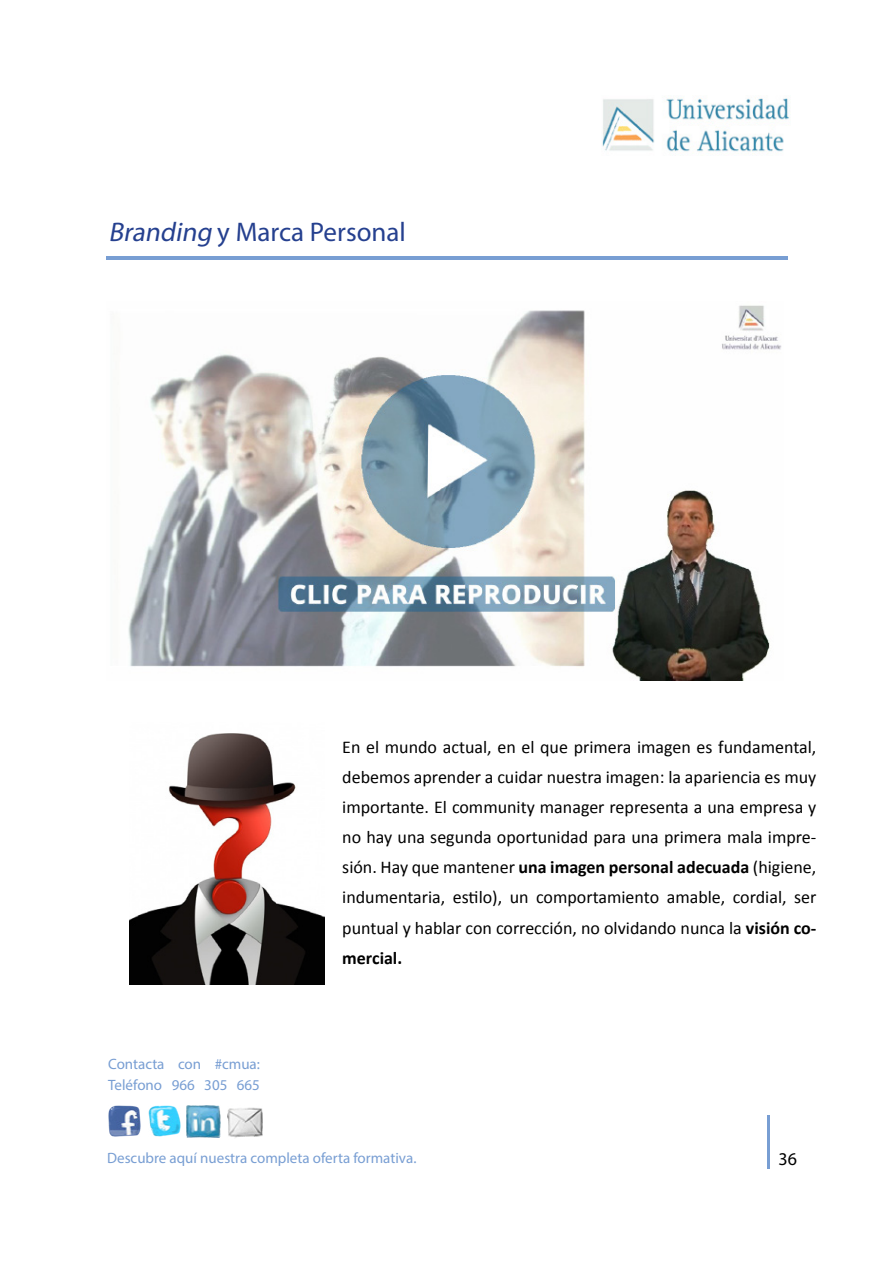
<style>
.page{position:relative;width:893px;height:1263px;background:#fff}
.page>*{position:absolute;margin:0;border:0;box-sizing:border-box;transform-origin:0 0}
.t1{font:27px "Myriad Pro";color:#25408f}
.t2{font:18px/30px "Calibri";color:#000;text-align:justify}
.t3{font:18px "Myriad Pro";color:#000}
.t4{font:15px/21.6px "Myriad Pro";color:#789ed3}
.s1{font-style:italic}
.s2{font-weight:700}
</style>
<div class="page">
<img style="left:602px;top:98px;width:188px;height:56px">
<img style="left:108px;top:1105px;width:32px;height:32px">
<img style="left:149px;top:1105px;width:31px;height:32px">
<img style="left:187px;top:1105px;width:33px;height:32px">
<img style="left:227px;top:1107px;width:35px;height:31px">
<hr style="left:767px;top:1116px;width:2px;height:53px;background:#789ed3">
<img style="left:128px;top:305px;width:654px;height:375px">
<hr style="left:106px;top:256px;width:681px;height:4px;background:#789ed3">
<img style="left:130px;top:733px;width:195px;height:251px">
<h1 class="t1" style="left:109px;top:216px;width:299px"><span class="s1">Branding</span> y Marca Personal</h1>
<p class="t4" style="left:108px;top:1053px;width:153px">Contacta con #cmua:<br>Teléfono 966 305 665</p>
<p class="t2" style="left:342px;top:732px;width:476px">En el mundo actual, en el que primera imagen es fundamental, debemos aprender a cuidar nuestra imagen: la apariencia es muy importante. El community manager representa a una empresa y no hay una segunda oportunidad para una primera mala impre&shy;sión. Hay que mantener <span class="s2">una imagen personal adecuada</span> (higiene, indumentaria, estilo), un comportamiento amable, cordial, ser puntual y hablar con corrección, no olvidando nunca la <span class="s2">visión co&shy;mercial.</span></p>
<p class="t4" style="left:107px;top:1147px;width:311px">Descubre aquí nuestra completa oferta formativa.</p>
<p class="t3" style="left:778px;top:1148px;width:20px">36</p>
</div>
